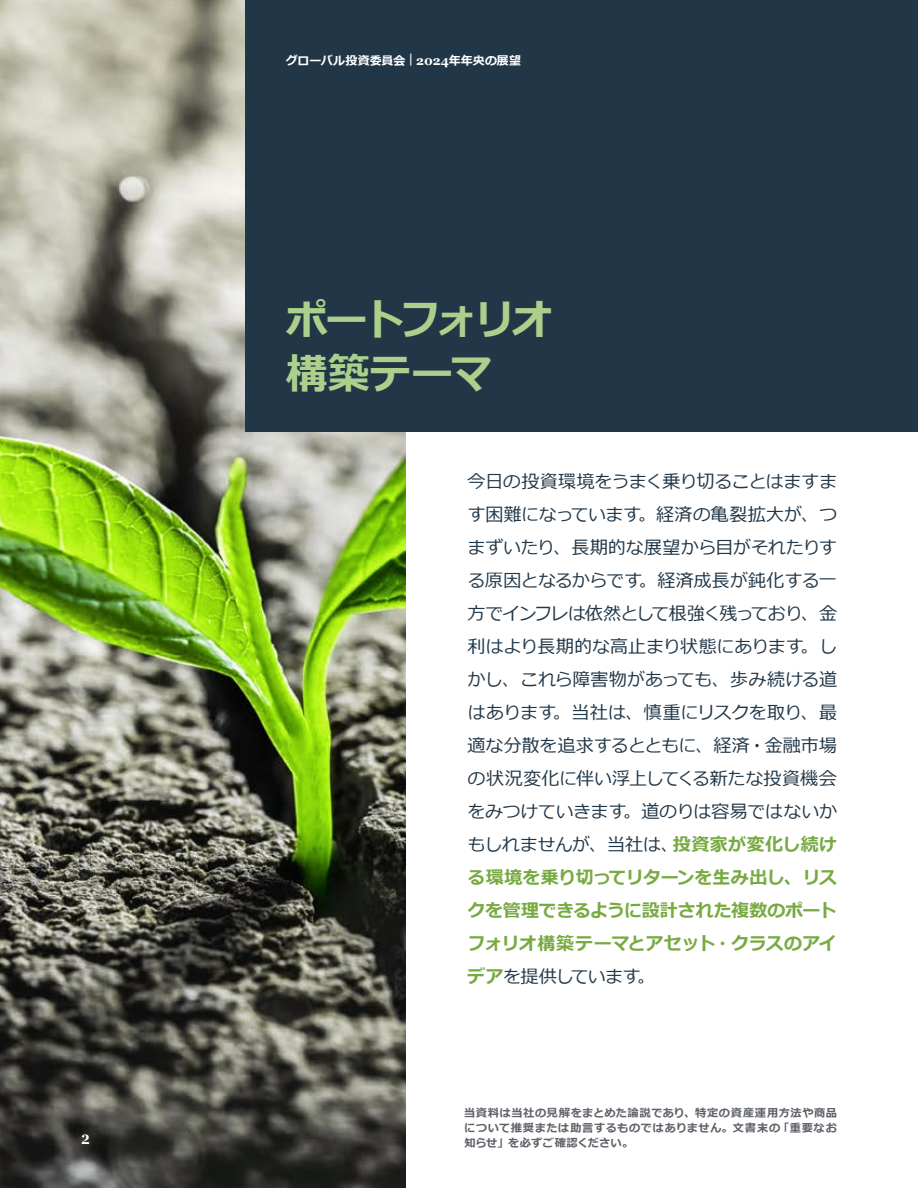
<style>
.page{position:relative;width:918px;height:1188px;background:#fff}
.page>*{position:absolute;margin:0;border:0;box-sizing:border-box;transform-origin:0 0}
.t1{font:700 42px/54px "Meiryo";letter-spacing:-.08em;color:#acd08c}
.t2{font:18px/33px "Meiryo";letter-spacing:-.02em;color:#213748;text-align:justify}
.t3{font:700 13.5px "Georgia Pro";color:#fff}
.t4{font:700 12px "Meiryo";color:#fff}
.t5{font:700 11.25px/15px "Meiryo";letter-spacing:.04em;color:#5f6369;text-align:justify}
.s1{font-family:"Georgia";font-size:12.6px}
.s2{font-weight:700;color:#78aa42}
</style>
<div class="page">
<img style="left:0;top:0;width:406px;height:1188px">
<div style="left:245px;top:0;width:673px;height:432px;background:#213748"></div>
<hr style="left:917px;top:0;width:1px;height:432px;background:#acd08c">
<p class="t3" style="left:81px;top:1132px;width:10px">2</p>
<p class="t4" style="left:286px;top:52px;width:237px">グローバル投資委員会 <span class="s1">| 2024</span>年年央の展望</p>
<h1 class="t1" style="left:286px;top:295px;width:269px">ポートフォリオ構築テーマ</h1>
<p class="t2" style="left:468px;top:466px;width:371px">今日の投資環境をうまく乗り切ることはますます困難になっています。経済の亀裂拡大が、つまずいたり、長期的な展望から目がそれたりする原因となるからです。経済成長が鈍化する一方でインフレは依然として根強く残っており、金利はより長期的な高止まり状態にあります。しかし、これら障害物があっても、歩み続ける道はあります。当社は、慎重にリスクを取り、最適な分散を追求するとともに、経済・金融市場の状況変化に伴い浮上してくる新たな投資機会をみつけていきます。道のりは容易ではないかもしれませんが、当社は、<span class="s2">投資家が変化し続ける環境を乗り切ってリターンを生み出し、リスクを管理できるように設計された複数のポートフォリオ構築テーマとアセット・クラスのアイデア</span>を提供しています。</p>
<p class="t5" style="left:464px;top:1106px;width:374px">当資料は当社の見解をまとめた論説であり、特定の資産運用方法や商品について推奨または助言するものではありません。文書末の「重要なお知らせ」を必ずご確認ください。</p>
</div>
